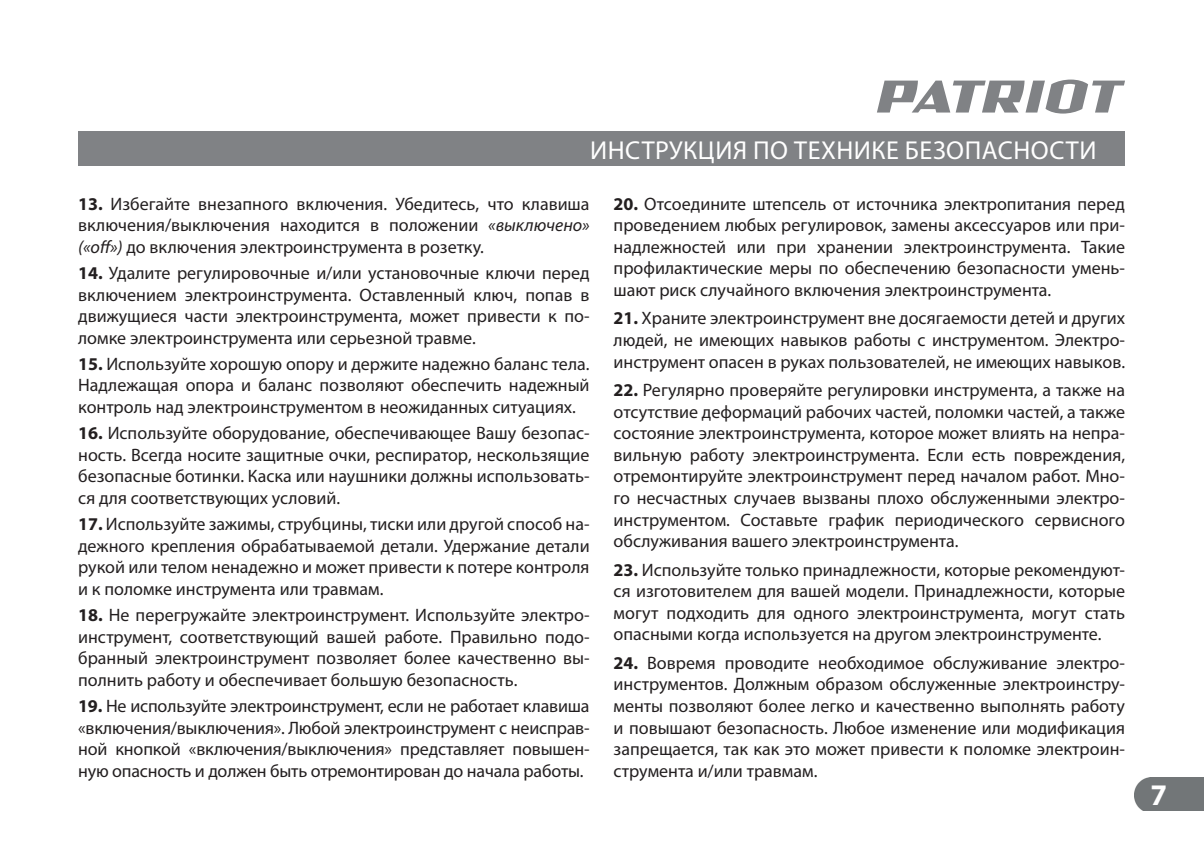
<style>
.page{position:relative;width:1204px;height:855px;background:#fff}
.page>*{position:absolute;margin:0;border:0;box-sizing:border-box;transform-origin:0 0}
.t1{font:700 30px "Myriad Pro";color:#fff}
.t2{font:26px "Myriad Pro";letter-spacing:.02em;color:#fff}
.t3{font:18px/21.6px "Myriad Pro";color:#231f20;text-align:justify}
.s1{font-weight:700}
.s2{font-style:italic}
</style>
<div class="page">
<div style="left:1134px;top:777px;width:70px;height:34px;background:#727678"></div>
<svg style="left:877px;top:80px;width:248px;height:34px"></svg>
<div style="left:78px;top:132px;width:1047px;height:34px;background:#808285"></div>
<h2 class="t2" style="left:590px;top:134px;width:508px">ИНСТРУКЦИЯ ПО ТЕХНИКЕ БЕЗОПАСНОСТИ</h2>
<p class="t3" style="left:78px;top:192px;width:513px"><span class="s1">13.</span> Избегайте внезапного включения. Убедитесь, что клавиша включения/выключения находится в положении <span class="s2">«выключено» («off»)</span> до включения электроинструмента в розетку.</p>
<p class="t3" style="left:78px;top:262px;width:513px"><span class="s1">14.</span> Удалите регулировочные и/или установочные ключи перед включением электроинструмента. Оставленный ключ, попав в движущиеся части электроинструмента, может привести к по&shy;ломке электроинструмента или серьезной травме.</p>
<p class="t3" style="left:78px;top:353px;width:513px"><span class="s1">15.</span> Используйте хорошую опору и держите надежно баланс тела.<br>Надлежащая опора и баланс позволяют обеспечить надежный контроль над электроинструментом в неожиданных ситуациях.</p>
<p class="t3" style="left:78px;top:422px;width:513px"><span class="s1">16.</span> Используйте оборудование, обеспечивающее Вашу безопас&shy;ность. Всегда носите защитные очки, респиратор, нескользящие безопасные ботинки. Каска или наушники должны использовать&shy;ся для соответствующих условий.</p>
<p class="t3" style="left:78px;top:513px;width:513px"><span class="s1">17.</span> Используйте зажимы, струбцины, тиски или другой способ на&shy;дежного крепления обрабатываемой детали. Удержание детали рукой или телом ненадежно и может привести к потере контроля и к поломке инструмента или травмам.</p>
<p class="t3" style="left:78px;top:604px;width:513px"><span class="s1">18.</span> Не перегружайте электроинструмент. Используйте электро&shy;инструмент, соответствующий вашей работе. Правильно подо&shy;бранный электроинструмент позволяет более качественно вы&shy;полнить работу и обеспечивает большую безопасность.</p>
<p class="t3" style="left:78px;top:695px;width:513px"><span class="s1">19.</span> Не используйте электроинструмент, если не работает клавиша «включения/выключения». Любой электроинструмент с неисправ&shy;ной кнопкой «включения/выключения» представляет повышен&shy;ную опасность и должен быть отремонтирован до начала работы.</p>
<p class="t3" style="left:613px;top:192px;width:513px"><span class="s1">20.</span> Отсоедините штепсель от источника электропитания перед проведением любых регулировок, замены аксессуаров или при&shy;надлежностей или при хранении электроинструмента. Такие профилактические меры по обеспечению безопасности умень&shy;шают риск случайного включения электроинструмента.</p>
<p class="t3" style="left:613px;top:307px;width:513px"><span class="s1">21.</span> Храните электроинструмент вне досягаемости детей и других людей, не имеющих навыков работы с инструментом. Электро&shy;инструмент опасен в руках пользователей, не имеющих навыков.</p>
<p class="t3" style="left:613px;top:379px;width:513px"><span class="s1">22.</span> Регулярно проверяйте регулировки инструмента, а также на отсутствие деформаций рабочих частей, поломки частей, а также состояние электроинструмента, которое может влиять на непра&shy;вильную работу электроинструмента. Если есть повреждения, отремонтируйте электроинструмент перед началом работ. Мно&shy;го несчастных случаев вызваны плохо обслуженными электро&shy;инструментом. Составьте график периодического сервисного обслуживания вашего электроинструмента.</p>
<p class="t3" style="left:613px;top:558px;width:513px"><span class="s1">23.</span> Используйте только принадлежности, которые рекомендуют&shy;ся изготовителем для вашей модели. Принадлежности, которые могут подходить для одного электроинструмента, могут стать опасными когда используется на другом электроинструменте.</p>
<p class="t3" style="left:613px;top:652px;width:513px"><span class="s1">24.</span> Вовремя проводите необходимое обслуживание электро&shy;инструментов. Должным образом обслуженные электроинстру&shy;менты позволяют более легко и качественно выполнять работу и повышают безопасность. Любое изменение или модификация запрещается, так как это может привести к поломке электроин&shy;струмента и/или травмам.</p>
<h1 class="t1" style="left:1150px;top:778px;width:18px">7</h1>
</div>
